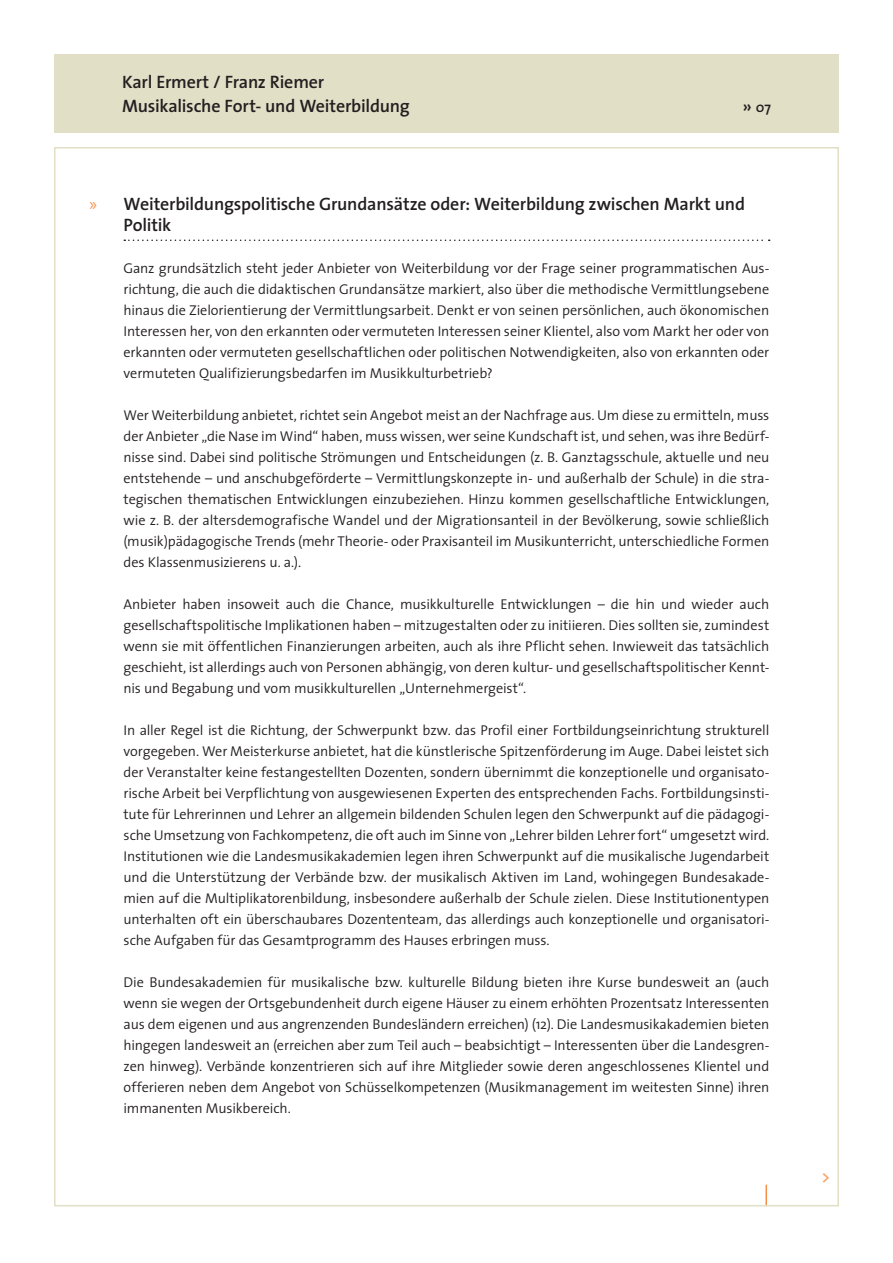
<style>
.page{position:relative;width:893px;height:1263px;background:#fff}
.page>*{position:absolute;margin:0;border:0;box-sizing:border-box;transform-origin:0 0}
.t1{font:600 18px/24px "The Sans";letter-spacing:-.01em;color:#231f20}
.t2{font:600 16.5px "The Sans";color:#f9a367}
.Fließtext{font:300 14.25px/21px "The Sans";letter-spacing:-.01em;color:#231f20;text-align:justify}
.t3{font:600 14.25px "The Sans";color:#231f20}
.s1{font-size:18px}
.s2{font-family:"Myriad Pro";font-weight:400;color:#f68f46}
</style>
<div class="page">
<hr style="left:765px;top:1184px;width:2px;height:22px;background:#f68f46">
<div style="left:54px;top:54px;width:785px;height:79px;background:#e1dfc6"></div>
<svg style="left:124px;top:240px;width:646px;height:1px"></svg>
<p class="t1" style="left:122px;top:70px;width:289px">Karl Ermert / Franz Riemer<br>Musikalische Fort- und Weiterbildung</p>
<p class="t3" style="left:742px;top:98px;width:30px"><span class="s1">»</span> 07</p>
<p class="t1" style="left:124px;top:194px;width:623px;line-height:21px;text-indent:-34px"><span class="s2">»</span> Weiterbildungspolitische Grundansätze oder: Weiterbildung zwischen Markt und<br>Politik</p>
<p class="Fließtext" style="left:124px;top:258px;width:647px">Ganz grundsätzlich steht jeder Anbieter von Weiterbildung vor der Frage seiner programmatischen Aus&shy;richtung, die auch die didaktischen Grundansätze markiert, also über die methodische Vermittlungsebene hinaus die Zielorientierung der Vermittlungsarbeit. Denkt er von seinen persönlichen, auch ökonomischen Interessen her, von den erkannten oder vermuteten Interessen seiner Klientel, also vom Markt her oder von erkannten oder vermuteten gesellschaftlichen oder politischen Notwendigkeiten, also von erkannten oder vermuteten Qualifizierungsbedarfen im Musikkulturbetrieb?</p>
<p class="Fließtext" style="left:124px;top:405px;width:647px">Wer Weiterbildung anbietet, richtet sein Angebot meist an der Nachfrage aus. Um diese zu ermitteln, muss der Anbieter „die Nase im Wind“ haben, muss wissen, wer seine Kundschaft ist, und sehen, was ihre Bedürf&shy;nisse sind. Dabei sind politische Strömungen und Entscheidungen (z. B. Ganztagsschule, aktuelle und neu entstehende – und anschubgeförderte – Vermittlungskonzepte in- und außerhalb der Schule) in die stra&shy;tegischen thematischen Entwicklungen einzubeziehen. Hinzu kommen gesellschaftliche Entwicklungen, wie z. B. der altersdemografische Wandel und der Migrationsanteil in der Bevölkerung, sowie schließlich (musik)pädagogische Trends (mehr Theorie- oder Praxisanteil im Musikunterricht, unterschiedliche Formen des Klassenmusizierens u. a.).</p>
<p class="Fließtext" style="left:124px;top:594px;width:647px">Anbieter haben insoweit auch die Chance, musikkulturelle Entwicklungen – die hin und wieder auch gesellschaftspolitische Implikationen haben – mitzugestalten oder zu initiieren. Dies sollten sie, zumindest wenn sie mit öffentlichen Finanzierungen arbeiten, auch als ihre Pflicht sehen. Inwieweit das tatsächlich geschieht, ist allerdings auch von Personen abhängig, von deren kultur- und gesellschaftspolitischer Kennt&shy;nis und Begabung und vom musikkulturellen „Unternehmergeist“.</p>
<p class="Fließtext" style="left:124px;top:720px;width:647px">In aller Regel ist die Richtung, der Schwerpunkt bzw. das Profil einer Fortbildungseinrichtung strukturell vorgegeben. Wer Meisterkurse anbietet, hat die künstlerische Spitzenförderung im Auge. Dabei leistet sich der Veranstalter keine festangestellten Dozenten, sondern übernimmt die konzeptionelle und organisato&shy;rische Arbeit bei Verpflichtung von ausgewiesenen Experten des entsprechenden Fachs. Fortbildungsinsti&shy;tute für Lehrerinnen und Lehrer an allgemein bildenden Schulen legen den Schwerpunkt auf die pädagogi&shy;sche Umsetzung von Fachkompetenz, die oft auch im Sinne von „Lehrer bilden Lehrer fort“ umgesetzt wird.<br>Institutionen wie die Landesmusikakademien legen ihren Schwerpunkt auf die musikalische Jugendarbeit und die Unterstützung der Verbände bzw. der musikalisch Aktiven im Land, wohingegen Bundesakade&shy;mien auf die Multiplikatorenbildung, insbesondere außerhalb der Schule zielen. Diese Institutionentypen unterhalten oft ein überschaubares Dozententeam, das allerdings auch konzeptionelle und organisatori&shy;sche Aufgaben für das Gesamtprogramm des Hauses erbringen muss.</p>
<p class="Fließtext" style="left:124px;top:972px;width:647px">Die Bundesakademien für musikalische bzw. kulturelle Bildung bieten ihre Kurse bundesweit an (auch wenn sie wegen der Ortsgebundenheit durch eigene Häuser zu einem erhöhten Prozentsatz Interessenten aus dem eigenen und aus angrenzenden Bundesländern erreichen) (12). Die Landesmusikakademien bieten hingegen landesweit an (erreichen aber zum Teil auch – beabsichtigt – Interessenten über die Landesgren&shy;zen hinweg). Verbände konzentrieren sich auf ihre Mitglieder sowie deren angeschlossenes Klientel und offerieren neben dem Angebot von Schüsselkompetenzen (Musikmanagement im weitesten Sinne) ihren immanenten Musikbereich.</p>
<p class="t2" style="left:822px;top:1166px;width:10px">&gt;</p>
</div>
